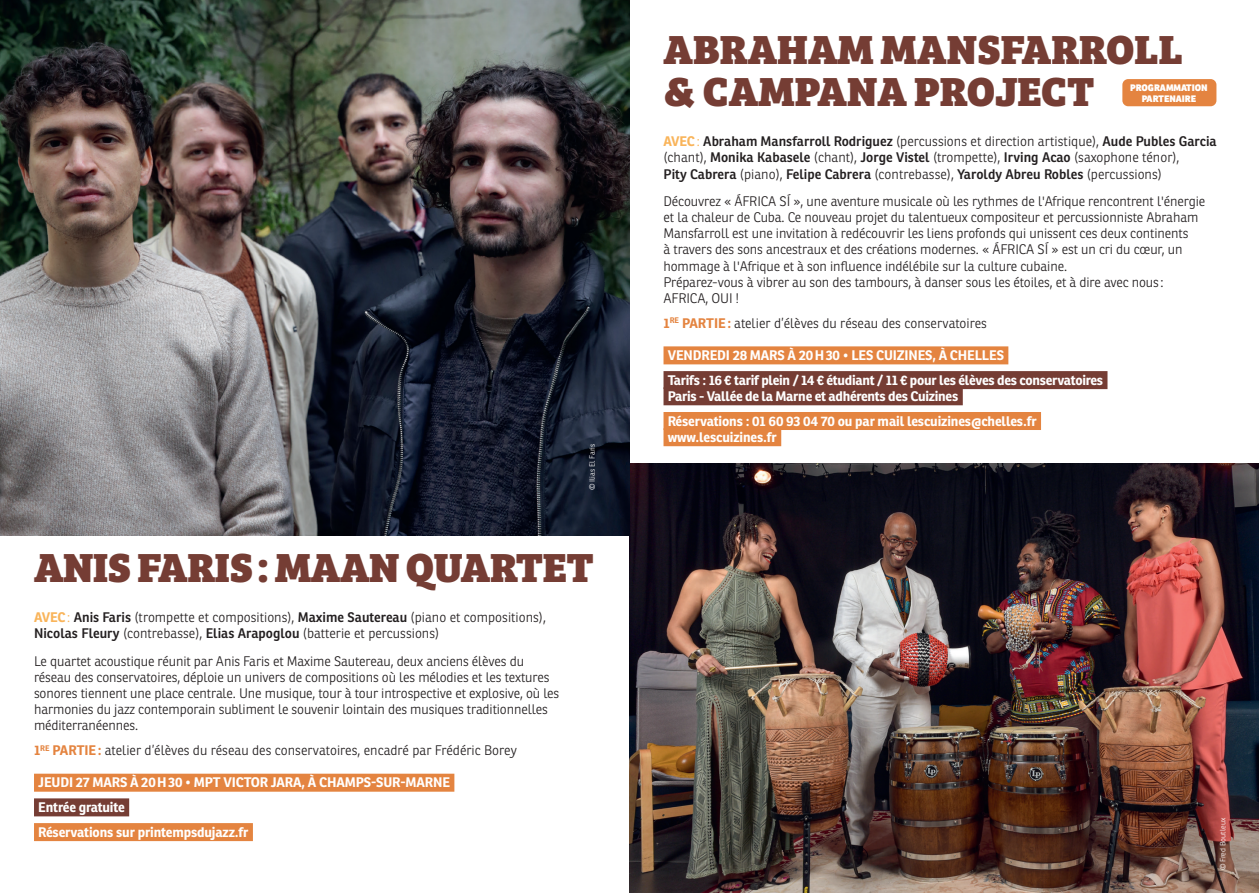
<style>
.page{position:relative;width:1259px;height:893px;background:#fff}
.page>*{position:absolute;margin:0;border:0;box-sizing:border-box;transform-origin:0 0}
.t1{font:42px/42px "Bree Serif Eb";letter-spacing:-.005em;color:#753d34}
.t2{font:300 13.5px/16.2px "Ronnia";letter-spacing:-.01em;color:#231f20}
.t3{font:700 13.5px/24.8px "Ronnia";letter-spacing:-.01em;color:#fff}
.t4{font:600 13.5px/16.2px "Ronnia";color:#231f20}
.t5{font:800 9.15px/10.9px "Ronnia";color:#fff;text-align:center}
.t6{font:300 7.5px "Ronnia";color:#fff}
.s1{font-weight:700;color:#f9b45a}
.s2{color:#f9b45a}
.s3{font-weight:600}
.s4{font-weight:700;color:#e48440}
.s5{font-weight:300;color:#f9b45a}
.s6{font-weight:300}
</style>
<div class="page">
<img style="left:629px;top:463px;width:630px;height:430px">
<img style="left:0;top:0;width:629px;height:535px">
<div style="left:34px;top:774px;width:420px;height:18px;background:#e48440"></div>
<div style="left:34px;top:798px;width:95px;height:18px;background:#753d34"></div>
<div style="left:34px;top:823px;width:219px;height:18px;background:#e48440"></div>
<div style="left:663px;top:346px;width:345px;height:18px;background:#e48440"></div>
<div style="left:663px;top:371px;width:444px;height:18px;background:#753d34"></div>
<div style="left:663px;top:387px;width:299px;height:18px;background:#753d34"></div>
<div style="left:663px;top:412px;width:378px;height:18px;background:#e48440"></div>
<div style="left:663px;top:428px;width:118px;height:18px;background:#e48440"></div>
<div style="left:1122px;top:79px;width:94px;height:27px;background:#e48440;border-radius:6px"></div>
<p class="t6" style="left:587px;top:490px;width:48px;rotate:-90deg">© Ilias El Faris</p>
<h1 class="t1" style="left:34px;top:543px;width:561px">ANIS FARIS : MAAN QUARTET</h1>
<p class="t2" style="left:34px;top:609px;width:513px"><span class="s1">AVEC</span><span class="s2">:</span> <span class="s3">Anis Faris</span> (trompette et compositions), <span class="s3">Maxime Sautereau</span> (piano et compositions),<br><span class="s3">Nicolas Fleury</span> (contrebasse), <span class="s3">Elias Arapoglou</span> (batterie et percussions)</p>
<p class="t2" style="left:34px;top:653px;width:527px">Le quartet acoustique réunit par Anis Faris et Maxime Sautereau, deux anciens élèves du réseau des conservatoires, déploie un univers de compositions où les mélodies et les textures sonores tiennent une place centrale. Une musique, tour à tour introspective et explosive, où les harmonies du jazz contemporain subliment le souvenir lointain des musiques traditionnelles méditerranéennes.</p>
<p class="t2" style="left:34px;top:742px;width:484px"><span class="s4">1</span><sup>RE</sup> <span class="s4">PARTIE:</span> atelier d’élèves du réseau des conservatoires, encadré par Frédéric Borey</p>
<p class="t3" style="left:38px;top:770px;width:413px">JEUDI 27 MARS À 20H30 • MPT VICTOR JARA, À CHAMPS-SUR-MARNE<br>Entrée gratuite<br>Réservations sur printempsdujazz.fr</p>
<h1 class="t1" style="left:663px;top:26px;width:521px">ABRAHAM MANSFARROLL &amp; CAMPANA PROJECT</h1>
<p class="t5" style="left:1130px;top:82px;width:79px">PROGRAMMATION<br>PARTENAIRE</p>
<p class="t4" style="left:663px;top:133px;width:555px"><span class="s1">AVEC</span><span class="s5">:</span> Abraham Mansfarroll Rodriguez <span class="s6">(percussions et direction artistique),</span> Aude Publes Garcia <span class="s6">(chant),</span> Monika Kabasele <span class="s6">(chant),</span> Jorge Vistel <span class="s6">(trompette),</span> Irving Acao <span class="s6">(saxophone ténor),<br></span>Pity Cabrera <span class="s6">(piano),</span> Felipe Cabrera <span class="s6">(contrebasse),</span> Yaroldy Abreu Robles <span class="s6">(percussions)</span></p>
<p class="t2" style="left:663px;top:193px;width:543px">Découvrez « ÁFRICA SÍ », une aventure musicale où les rythmes de l'Afrique rencontrent l'énergie et la chaleur de Cuba. Ce nouveau projet du talentueux compositeur et percussionniste Abraham Mansfarroll est une invitation à redécouvrir les liens profonds qui unissent ces deux continents<br>à travers des sons ancestraux et des créations modernes. « ÁFRICA SÍ » est un cri du cœur, un hommage à l'Afrique et à son influence indélébile sur la culture cubaine.<br>Préparez-vous à vibrer au son des tambours, à danser sous les étoiles, et à dire avec nous:<br>AFRICA, OUI !</p>
<p class="t2" style="left:663px;top:315px;width:325px"><span class="s4">1</span><sup>RE</sup> <span class="s4">PARTIE:</span> atelier d’élèves du réseau des conservatoires</p>
<p class="t3" style="left:668px;top:343px;width:437px">VENDREDI 28 MARS À 20H30 • LES CUIZINES, À CHELLES<br>Tarifs : 16 € tarif plein / 14 € étudiant / 11 € pour les élèves des conservatoires</p>
<p class="t3" style="left:668px;top:384px;width:370px">Paris - Vallée de la Marne et adhérents des Cuizines<br>Réservations : 01 60 93 04 70 ou par mail lescuizines@chelles.fr</p>
<p class="t3" style="left:668px;top:425px;width:111px">www.lescuizines.fr</p>
<p class="t6" style="left:1218px;top:870px;width:54px;rotate:-90deg">© Fred Boutleux</p>
</div>
